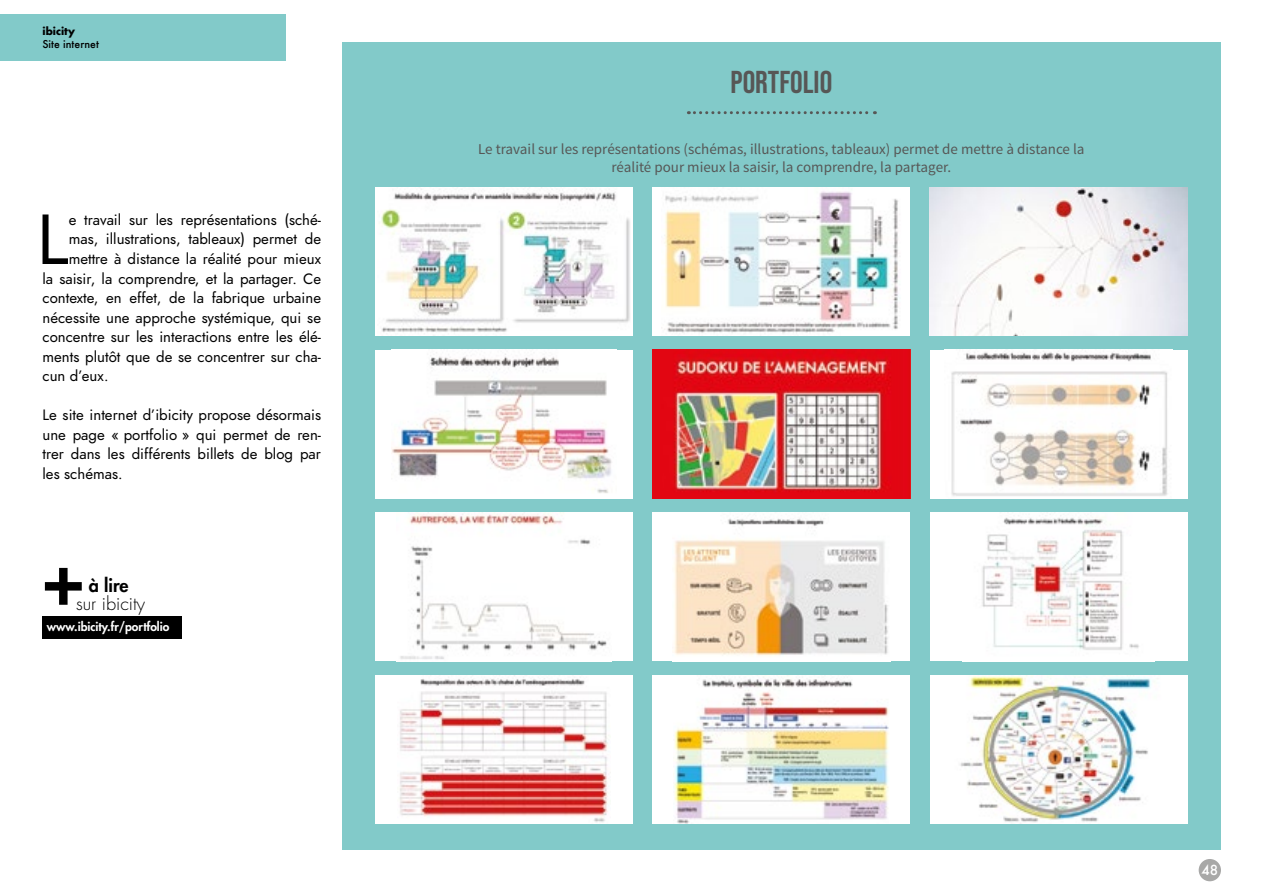
<style>
.page{position:relative;width:1263px;height:893px;background:#fff}
.page>*{position:absolute;margin:0;border:0;box-sizing:border-box;transform-origin:0 0}
.t1{font:800 72px "Futura Std";color:#000}
.t2{font:70.65px "Jost";color:#000}
.t3{font:31.5px "Bebas Neue";color:#575756}
.t4{font:300 18px "Futura Std";color:#000}
.t5{font:800 18px "Futura Std";color:#000}
.t6{font:15px/19.5px "Jost";color:#000;text-align:justify}
.t7{font:15px/18px "Source Sans Pro";color:#575756;text-align:center}
.t8{font:500 13.5px "Futura";color:#fff}
.t9{font:800 12px "Futura Std";color:#fff}
.t10{font:500 10.5px "Futura";color:#000}
.t11{font:700 10.5px "Futura";color:#000}
</style>
<div class="page">
<div style="left:1199px;top:859px;width:22px;height:22px;background:#a8a8a7;border-radius:50%"></div>
<div style="left:0;top:14px;width:286px;height:47px;background:#82cac9"></div>
<div style="left:342px;top:43px;width:878px;height:807px;background:#82cac9"></div>
<svg style="left:688px;top:111px;width:187px;height:3px"></svg>
<img style="left:377px;top:187px;width:254px;height:149px">
<div style="left:375px;top:350px;width:258px;height:149px;background:#fff"></div>
<img style="left:391px;top:354px;width:221px;height:139px">
<div style="left:375px;top:512px;width:258px;height:149px;background:#fff"></div>
<img style="left:400px;top:512px;width:207px;height:147px">
<div style="left:375px;top:675px;width:258px;height:149px;background:#fff"></div>
<img style="left:399px;top:675px;width:212px;height:147px">
<div style="left:652px;top:187px;width:258px;height:149px;background:#fff"></div>
<img style="left:661px;top:191px;width:237px;height:143px">
<img style="left:652px;top:350px;width:258px;height:149px">
<div style="left:652px;top:512px;width:258px;height:149px;background:#fff"></div>
<img style="left:673px;top:518px;width:215px;height:138px">
<div style="left:652px;top:675px;width:258px;height:149px;background:#fff"></div>
<img style="left:674px;top:677px;width:215px;height:147px">
<img style="left:930px;top:187px;width:257px;height:149px">
<div style="left:930px;top:350px;width:257px;height:149px;background:#fff"></div>
<img style="left:951px;top:351px;width:217px;height:145px">
<div style="left:930px;top:512px;width:257px;height:149px;background:#fff"></div>
<img style="left:982px;top:514px;width:157px;height:136px">
<div style="left:930px;top:675px;width:257px;height:149px;background:#fff"></div>
<img style="left:960px;top:675px;width:192px;height:149px">
<div style="left:43px;top:616px;width:139px;height:22px;background:#000"></div>
<p class="t11" style="left:43px;top:24px;width:34px">ibicity</p>
<p class="t10" style="left:43px;top:37px;width:58px">Site internet</p>
<h2 class="t2" style="left:37px;top:191px;width:33px">L</h2>
<p class="t6" style="left:69px;top:210px;width:254px">e travail sur les représentations (sché-</p>
<p class="t6" style="left:69px;top:230px;width:254px">mas, illustrations, tableaux) permet de</p>
<p class="t6" style="left:69px;top:249px;width:254px">mettre à distance la réalité pour mieux</p>
<p class="t6" style="left:43px;top:269px;width:280px">la saisir, la comprendre, et la partager. Ce</p>
<p class="t6" style="left:43px;top:288px;width:280px">contexte, en effet, de la fabrique urbaine</p>
<p class="t6" style="left:43px;top:308px;width:280px">nécessite une approche systémique, qui se</p>
<p class="t6" style="left:43px;top:327px;width:280px">concentre sur les interactions entre les élé-</p>
<p class="t6" style="left:43px;top:347px;width:280px">ments plutôt que de se concentrer sur cha-</p>
<p class="t6" style="left:43px;top:366px;width:68px">cun d’eux.</p>
<p class="t6" style="left:43px;top:405px;width:280px">Le site internet d’ibicity propose désormais une page « portfolio » qui permet de ren&shy;trer dans les différents billets de blog par les schémas.</p>
<h1 class="t1" style="left:43px;top:533px;width:43px">+</h1>
<p class="t5" style="left:89px;top:574px;width:41px">à lire</p>
<p class="t4" style="left:76px;top:592px;width:71px">sur ibicity</p>
<p class="t9" style="left:47px;top:619px;width:124px">www.ibicity.fr/portfolio</p>
<h3 class="t3" style="left:730px;top:64px;width:103px">PORTFOLIO</h3>
<p class="t7" style="left:478px;top:141px;width:608px">Le travail sur les représentations (schémas, illustrations, tableaux) permet de mettre à distance la réalité pour mieux la saisir, la comprendre, la partager.</p>
<p class="t8" style="left:1201px;top:860px;width:18px">48</p>
</div>
